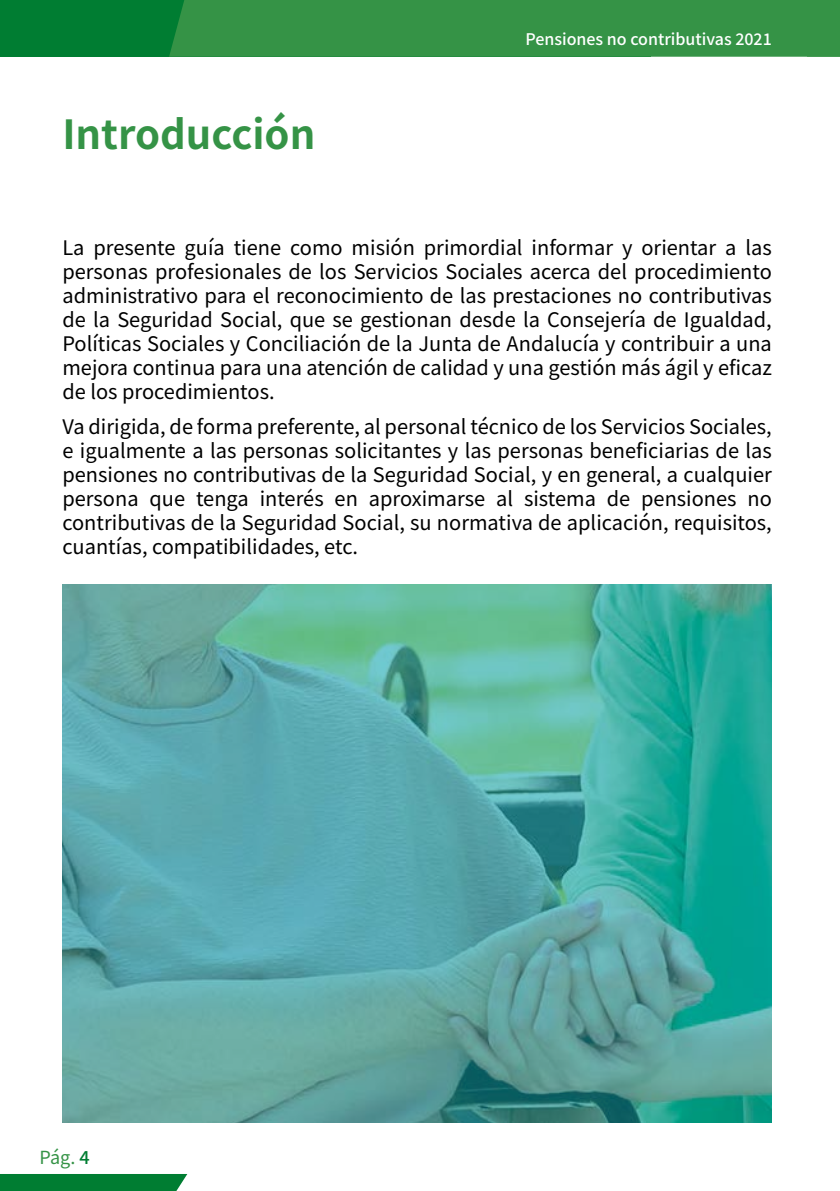
<style>
.page{position:relative;width:840px;height:1191px;background:#fff}
.page>*{position:absolute;margin:0;border:0;box-sizing:border-box;transform-origin:0 0}
.t1{font:700 40px "Noto Sans HK";color:#359346}
.t2{font:20px/24px "Noto Sans HK";color:#000;text-align:justify}
.t3{font:18px "Noto Sans HK";color:#359346}
.t4{font:500 16px "Noto Sans HK";color:#fff}
.s1{font-weight:500;color:#007d32}
</style>
<div class="page">
<div style="left:0;top:0;width:650px;height:57px;background:#007d32"></div>
<div style="left:0;top:1174px;width:187px;height:17px;background:#007d32"></div>
<div style="left:169px;top:0;width:670px;height:57px;background:#359346"></div>
<svg style="left:62px;top:584px;width:709px;height:539px"></svg>
<h1 class="t1" style="left:62px;top:112px;width:254px">Introducción</h1>
<p class="t4" style="left:525px;top:30px;width:248px">Pensiones no contributivas 2021</p>
<p class="t2" style="left:62px;top:236px;width:710px">La presente guía tiene como misión primordial informar y orientar a las personas profesionales de los Servicios Sociales acerca del procedimiento administrativo para el reconocimiento de las prestaciones no contributivas de la Seguridad Social, que se gestionan desde la Consejería de Igualdad, Políticas Sociales y Conciliación de la Junta de Andalucía y contribuir a una mejora continua para una atención de calidad y una gestión más ágil y eficaz de los procedimientos.</p>
<p class="t2" style="left:62px;top:415px;width:710px">Va dirigida, de forma preferente, al personal técnico de los Servicios Sociales, e igualmente a las personas solicitantes y las personas beneficiarias de las pensiones no contributivas de la Seguridad Social, y en general, a cualquier persona que tenga interés en aproximarse al sistema de pensiones no contributivas de la Seguridad Social, su normativa de aplicación, requisitos, cuantías, compatibilidades, etc.</p>
<p class="t3" style="left:39px;top:1147px;width:52px">Pág. <span class="s1">4</span></p>
</div>
